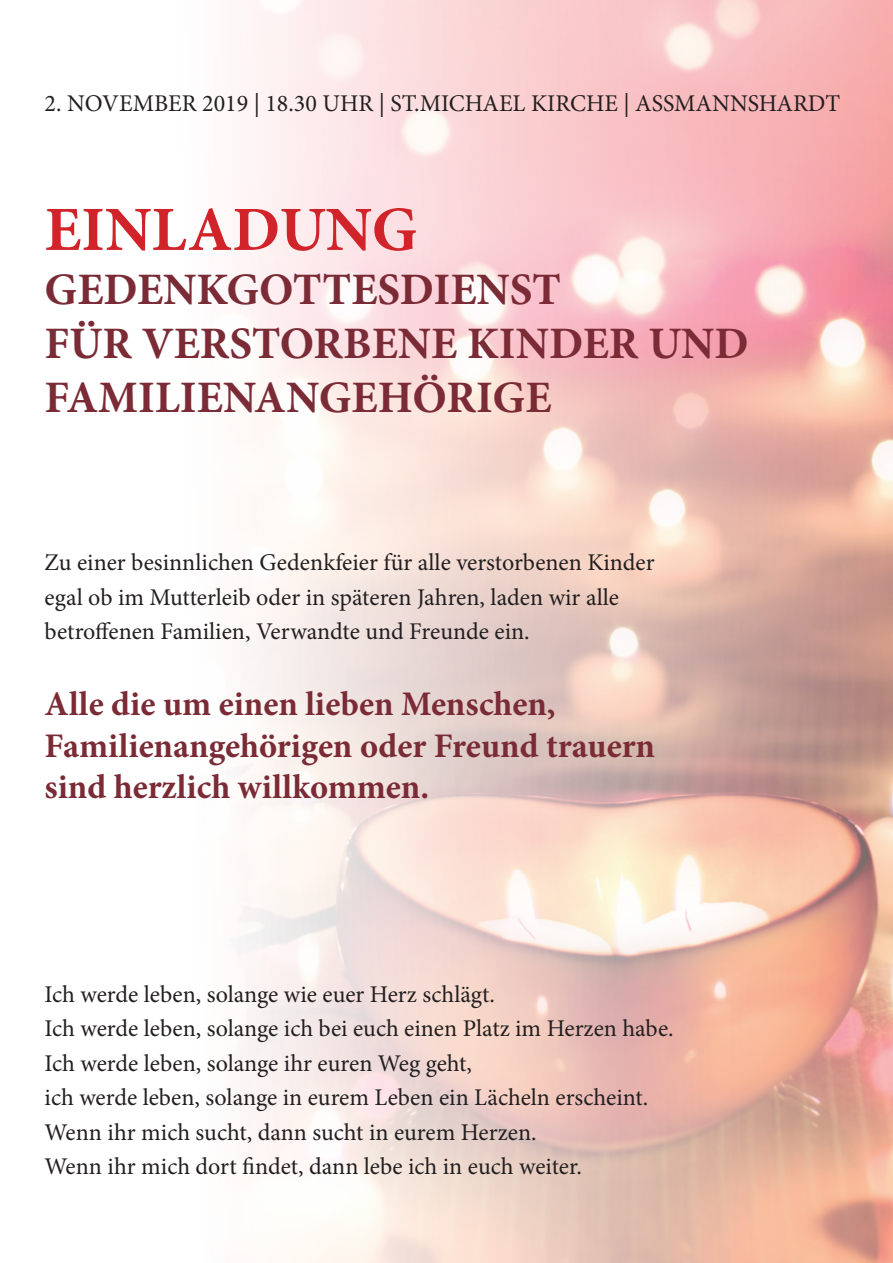
<style>
.page{position:relative;width:893px;height:1263px;background:#fff}
.page>*{position:absolute;margin:0;border:0;box-sizing:border-box;transform-origin:0 0}
.t1{font:700 63px "Minion Pro";color:#d1232a}
.t2{font:700 45px/54px "Minion Pro";color:#7a2b35}
.t3{font:700 34.5px/41.4px "Minion Pro";color:#7a2b35}
.t4{font:24px/34.5px "Minion Pro";color:#231f20}
</style>
<div class="page">
<p class="t4" style="left:45px;top:86px;width:797px">2. NOVEMBER 2019 | 18.30 UHR | ST.MICHAEL KIRCHE | ASSMANNSHARDT</p>
<h1 class="t1" style="left:45px;top:185px;width:374px">EINLADUNG</h1>
<h2 class="t2" style="left:45px;top:262px;width:706px">GEDENKGOTTESDIENST<br>FÜR VERSTORBENE KINDER UND<br>FAMILIENANGEHÖRIGE</h2>
<p class="t4" style="left:45px;top:545px;width:611px">Zu einer besinnlichen Gedenkfeier für alle verstorbenen Kinder egal ob im Mutterleib oder in späteren Jahren, laden wir alle betroffenen Familien, Verwandte und Freunde ein.</p>
<h3 class="t3" style="left:45px;top:683px;width:612px">Alle die um einen lieben Menschen,<br>Familienangehörigen oder Freund trauern sind herzlich willkommen.</h3>
<p class="t4" style="left:45px;top:977px;width:630px">Ich werde leben, solange wie euer Herz schlägt.<br>Ich werde leben, solange ich bei euch einen Platz im Herzen habe.<br>Ich werde leben, solange ihr euren Weg geht,<br>ich werde leben, solange in eurem Leben ein Lächeln erscheint.<br>Wenn ihr mich sucht, dann sucht in eurem Herzen.<br>Wenn ihr mich dort findet, dann lebe ich in euch weiter.</p>
</div>
